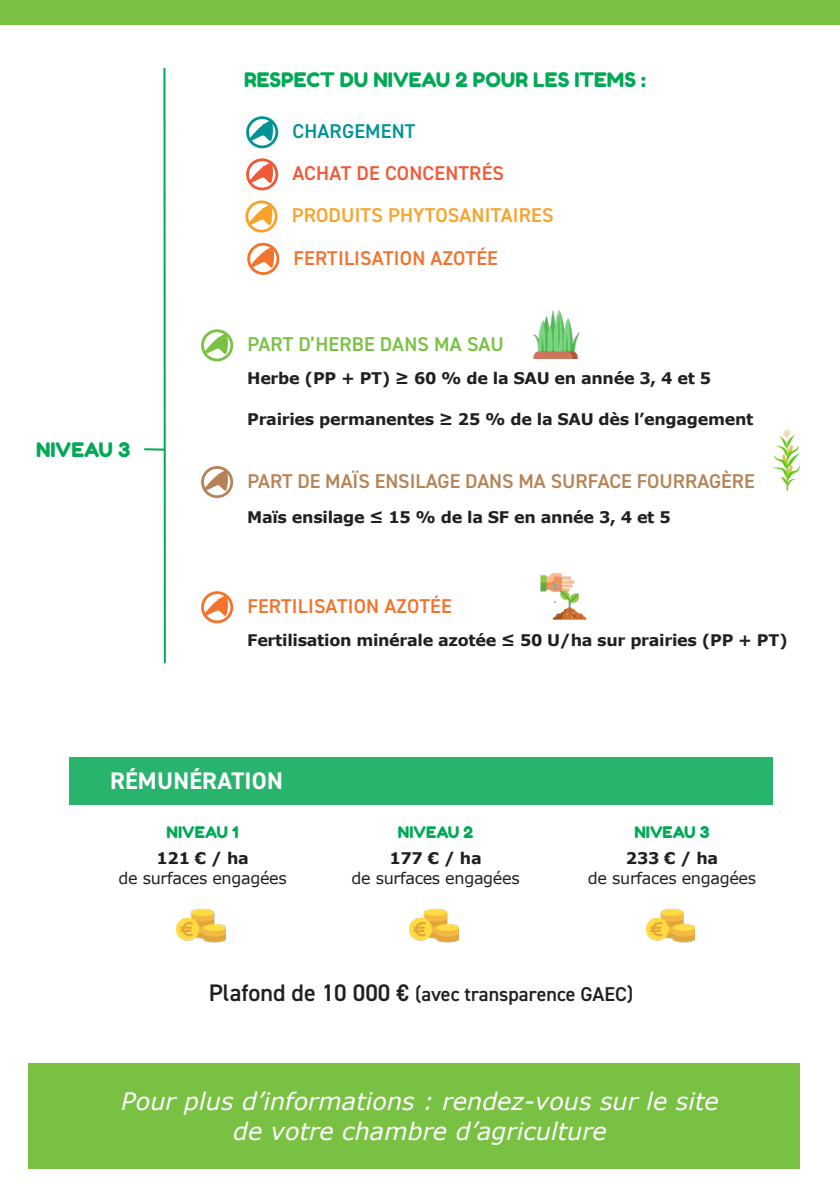
<style>
.page{position:relative;width:840px;height:1191px;background:#fff}
.page>*{position:absolute;margin:0;border:0;box-sizing:border-box;transform-origin:0 0}
.EXERGUE{font:italic 24px "Verdana";color:#fff}
.TITRE{font:700 24px "DIN2014";letter-spacing:.01em;color:#fff}
.EXERGUE-2{font:600 20px "DIN2014";color:#b58355}
.EXERGUE-3{font:600 20px "DIN2014";letter-spacing:.01em;color:#f3732c}
.EXERGUE-4{font:600 20px "DIN2014";color:#231f20}
.EXERGUE-5{font:20px "Fredoka One";color:#00a955}
.EXERGUE-6{font:600 20px "DIN2014";letter-spacing:.01em;color:#f9a229}
.EXERGUE-7{font:600 20px "DIN2014";letter-spacing:.01em;color:#79c142}
.EXERGUE-8{font:600 20px "DIN2014";letter-spacing:.01em;color:#f05937}
.EXERGUE-9{font:600 20px "DIN2014";letter-spacing:.01em;color:#009397}
.EXERGUE-10{font:700 16px "Verdana";letter-spacing:-.02em;color:#231f20}
.EXERGUE-11{font:16px "Verdana";letter-spacing:-.02em;color:#231f20}
.EXERGUE-12{font:16px "Fredoka One";color:#00a955}
.s1{font-size:24px}
</style>
<div class="page">
<div style="left:28px;top:1063px;width:771px;height:105px;background:#79c142"></div>
<hr style="left:163px;top:68px;width:3px;height:595px;background:#00a955">
<div style="left:0;top:0;width:839px;height:25px;background:#79c142"></div>
<div style="left:246px;top:116px;width:32px;height:32px;border:3px solid #009397;border-radius:50%"></div>
<div style="left:246px;top:158px;width:32px;height:32px;border:3px solid #f05937;border-radius:50%"></div>
<div style="left:245px;top:200px;width:32px;height:32px;border:3px solid #f9a229;border-radius:50%"></div>
<div style="left:201px;top:329px;width:32px;height:32px;border:3px solid #79c142;border-radius:50%"></div>
<svg style="left:203px;top:329px;width:26px;height:33px"></svg>
<img style="left:533px;top:310px;width:47px;height:48px">
<div style="left:201px;top:466px;width:32px;height:32px;border:3px solid #b58355;border-radius:50%"></div>
<svg style="left:203px;top:466px;width:26px;height:33px"></svg>
<img style="left:772px;top:428px;width:27px;height:62px">
<div style="left:201px;top:591px;width:32px;height:32px;border:3px solid #f3732c;border-radius:50%"></div>
<svg style="left:203px;top:591px;width:26px;height:33px"></svg>
<img style="left:540px;top:573px;width:47px;height:47px">
<hr style="left:144px;top:448px;width:20px;height:2px;background:#00a955">
<div style="left:69px;top:758px;width:703px;height:47px;background:#28b46d"></div>
<img style="left:177px;top:908px;width:48px;height:35px">
<div style="left:247px;top:243px;width:32px;height:32px;border:3px solid #f3732c;border-radius:50%"></div>
<svg style="left:247px;top:116px;width:28px;height:159px"></svg>
<img style="left:409px;top:908px;width:49px;height:35px">
<img style="left:646px;top:908px;width:48px;height:35px">
<p class="EXERGUE-5" style="left:244px;top:67px;width:403px">RESPECT DU NIVEAU 2 POUR LES ITEMS :</p>
<p class="EXERGUE-9" style="left:292px;top:118px;width:124px">CHARGEMENT</p>
<p class="EXERGUE-8" style="left:292px;top:160px;width:213px">ACHAT DE CONCENTRÉS</p>
<p class="EXERGUE-6" style="left:291px;top:202px;width:263px">PRODUITS PHYTOSANITAIRES</p>
<p class="EXERGUE-3" style="left:293px;top:245px;width:206px">FERTILISATION AZOTÉE</p>
<p class="EXERGUE-5" style="left:36px;top:437px;width:95px">NIVEAU 3</p>
<p class="EXERGUE-7" style="left:247px;top:331px;width:258px">PART D’HERBE DANS MA SAU</p>
<p class="EXERGUE-10" style="left:247px;top:367px;width:465px">Herbe (PP + PT) ≥ 60 % de la SAU en année 3, 4 et 5</p>
<p class="EXERGUE-10" style="left:247px;top:407px;width:507px">Prairies permanentes ≥ 25 % de la SAU dès l’engagement</p>
<p class="EXERGUE-2" style="left:247px;top:468px;width:508px">PART DE MAÏS ENSILAGE DANS MA SURFACE FOURRAGÈRE</p>
<p class="EXERGUE-10" style="left:247px;top:506px;width:425px">Maïs ensilage ≤ 15 % de la SF en année 3, 4 et 5</p>
<p class="EXERGUE-3" style="left:247px;top:593px;width:206px">FERTILISATION AZOTÉE</p>
<p class="EXERGUE-10" style="left:247px;top:629px;width:541px">Fertilisation minérale azotée ≤ 50 U/ha sur prairies (PP + PT)</p>
<p class="TITRE" style="left:110px;top:765px;width:174px">RÉMUNÉRATION</p>
<p class="EXERGUE-12" style="left:166px;top:822px;width:73px">NIVEAU 1</p>
<p class="EXERGUE-10" style="left:156px;top:847px;width:94px">121 € / ha</p>
<p class="EXERGUE-11" style="left:118px;top:867px;width:170px">de surfaces engagées</p>
<p class="EXERGUE-12" style="left:398px;top:822px;width:77px">NIVEAU 2</p>
<p class="EXERGUE-10" style="left:389px;top:847px;width:94px">177 € / ha</p>
<p class="EXERGUE-11" style="left:351px;top:867px;width:170px">de surfaces engagées</p>
<p class="EXERGUE-12" style="left:634px;top:822px;width:77px">NIVEAU 3</p>
<p class="EXERGUE-10" style="left:625px;top:847px;width:94px">233 € / ha</p>
<p class="EXERGUE-11" style="left:587px;top:867px;width:170px">de surfaces engagées</p>
<p class="EXERGUE-4" style="left:209px;top:980px;width:426px"><span class="s1">Plafond de 10 000 €</span> (avec transparence GAEC)</p>
<p class="EXERGUE" style="left:121px;top:1084px;width:598px">Pour plus d’informations : rendez-vous sur le site</p>
<p class="EXERGUE" style="left:233px;top:1114px;width:375px">de votre chambre d’agriculture</p>
</div>
